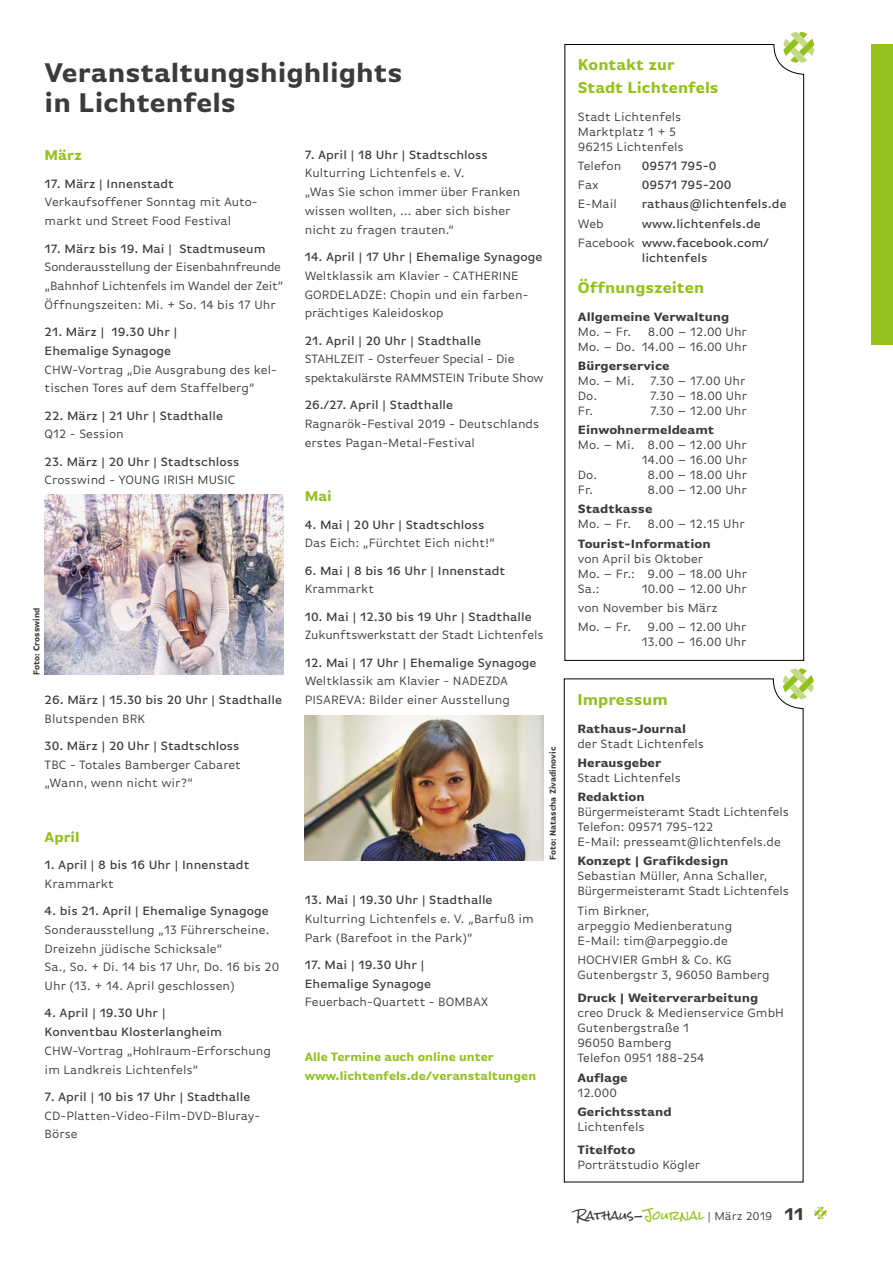
<style>
.page{position:relative;width:893px;height:1263px;background:#fff}
.page>*{position:absolute;margin:0;border:0;box-sizing:border-box;transform-origin:0 0}
.t1{font:700 28.5px/30px "Basic Gothic Pro";color:#3b3b3a;scale:.95 1}
.t2{font:700 16.5px/22.5px "Basic Gothic Pro";color:#94c11c;scale:.95 1}
.t3{font:700 15px "Basic Gothic Pro";color:#94c11c;scale:.95 1}
.t4{font:12.75px/18.8px "Basic Gothic Pro";color:#3b3b3a}
.t5{font:500 12.75px/18.8px "Basic Gothic Pro";color:#3b3b3a}
.t6{font:700 12.75px "Basic Gothic Pro";color:#3b3b3a}
.t7{font:12.75px/18.8px "Basic Gothic Pro";letter-spacing:-.02em;color:#3b3b3a}
.t8{font:700 12.75px/18.8px "Basic Gothic Pro";color:#94c11c;scale:.95 1}
.t9{font:12px "Basic Gothic Pro";color:#3b3b3a}
.t10{font:700 9px "Basic Gothic Pro";color:#3b3b3a;scale:.9 1}
.s1{font-weight:400}
.s2{font-family:"Rock Salt"}
.s3{font-family:"Rock Salt";color:#94c11c}
.s4{font-weight:700;font-size:18px}
</style>
<div class="page">
<svg style="left:814px;top:1207px;width:13px;height:12px"></svg>
<div style="left:872px;top:45px;width:21px;height:300px;background:#94c11c"></div>
<svg style="left:783px;top:32px;width:31px;height:30px"></svg>
<svg style="left:784px;top:668px;width:30px;height:31px"></svg>
<svg style="left:563px;top:678px;width:241px;height:505px"></svg>
<svg style="left:564px;top:44px;width:240px;height:617px"></svg>
<img style="left:45px;top:495px;width:238px;height:180px">
<img style="left:305px;top:715px;width:239px;height:145px">
<h1 class="t1" style="left:45px;top:57px;width:378px">Veranstaltungshighlights in Lichtenfels</h1>
<p class="t3" style="left:45px;top:147px;width:41px">März</p>
<p class="t5" style="left:45px;top:174px;width:131px">17. März | Innenstadt</p>
<p class="t4" style="left:45px;top:193px;width:215px">Verkaufsoffener Sonntag mit Auto&shy;markt und Street Food Festival</p>
<p class="t5" style="left:45px;top:239px;width:223px">17. März bis 19. Mai | Stadtmuseum</p>
<p class="t7" style="left:45px;top:258px;width:240px">Sonderausstellung der Eisenbahnfreunde „Bahnhof Lichtenfels im Wandel der Zeit“<br>Öffnungszeiten: Mi. + So. 14 bis 17 Uhr</p>
<p class="t5" style="left:45px;top:322px;width:135px">21. März | 19.30 Uhr |<br>Ehemalige Synagoge</p>
<p class="t4" style="left:45px;top:360px;width:234px">CHW-Vortrag „Die Ausgrabung des kel&shy;tischen Tores auf dem Staffelberg“</p>
<p class="t5" style="left:45px;top:406px;width:180px">22. März | 21 Uhr | Stadthalle</p>
<p class="t4" style="left:45px;top:425px;width:81px">Q12 - Session</p>
<p class="t5" style="left:45px;top:452px;width:196px">23. März | 20 Uhr | Stadtschloss</p>
<p class="t4" style="left:45px;top:471px;width:192px">Crosswind - YOUNG IRISH MUSIC</p>
<p class="t5" style="left:305px;top:145px;width:185px">7. April | 18 Uhr | Stadtschloss</p>
<p class="t4" style="left:305px;top:164px;width:217px">Kulturring Lichtenfels e. V.<br>„Was Sie schon immer über Franken wissen wollten, … aber sich bisher nicht zu fragen trauten.“</p>
<p class="t5" style="left:305px;top:247px;width:239px">14. April | 17 Uhr | Ehemalige Synagoge</p>
<p class="t4" style="left:305px;top:266px;width:225px">Weltklassik am Klavier - CATHERINE<br>GORDELADZE: Chopin und ein farben&shy;prächtiges Kaleidoskop</p>
<p class="t5" style="left:305px;top:331px;width:178px">21. April | 20 Uhr | Stadthalle</p>
<p class="t4" style="left:305px;top:350px;width:240px">STAHLZEIT - Osterfeuer Special - Die spektakulärste RAMMSTEIN Tribute Show</p>
<p class="t5" style="left:305px;top:396px;width:150px">26./27. April | Stadthalle</p>
<p class="t4" style="left:305px;top:414px;width:236px">Ragnarök-Festival 2019 - Deutschlands erstes Pagan-Metal-Festival</p>
<p class="t10" style="left:31px;top:675px;width:76px;rotate:-90deg">Foto: Crosswind</p>
<p class="t5" style="left:45px;top:690px;width:239px">26. März | 15.30 bis 20 Uhr | Stadthalle</p>
<p class="t4" style="left:45px;top:709px;width:102px">Blutspenden BRK</p>
<p class="t5" style="left:45px;top:736px;width:196px">30. März | 20 Uhr | Stadtschloss</p>
<p class="t4" style="left:45px;top:755px;width:198px">TBC - Totales Bamberger Cabaret „Wann, wenn nicht wir?“</p>
<p class="t3" style="left:45px;top:828px;width:38px">April</p>
<p class="t5" style="left:45px;top:855px;width:206px">1. April | 8 bis 16 Uhr | Innenstadt</p>
<p class="t4" style="left:45px;top:874px;width:71px">Krammarkt</p>
<p class="t5" style="left:45px;top:901px;width:226px">4. bis 21. April | Ehemalige Synagoge</p>
<p class="t4" style="left:45px;top:920px;width:236px">Sonderausstellung „13 Führerscheine.<br>Dreizehn jüdische Schicksale“<br>Sa., So. + Di. 14 bis 17 Uhr, Do. 16 bis 20<br>Uhr (13. + 14. April geschlossen)</p>
<p class="t5" style="left:45px;top:1004px;width:179px">4. April | 19.30 Uhr |<br>Konventbau Klosterlangheim</p>
<p class="t4" style="left:45px;top:1041px;width:228px">CHW-Vortrag „Hohlraum-Erforschung im Landkreis Lichtenfels“</p>
<p class="t5" style="left:45px;top:1087px;width:207px">7. April | 10 bis 17 Uhr | Stadthalle</p>
<p class="t4" style="left:45px;top:1106px;width:217px">CD-Platten-Video-Film-DVD-Bluray-<br>Börse</p>
<p class="t3" style="left:305px;top:487px;width:30px">Mai</p>
<p class="t5" style="left:305px;top:515px;width:181px">4. Mai | 20 Uhr | Stadtschloss</p>
<p class="t4" style="left:305px;top:534px;width:192px">Das Eich: „Fürchtet Eich nicht!“</p>
<p class="t5" style="left:305px;top:561px;width:202px">6. Mai | 8 bis 16 Uhr | Innenstadt</p>
<p class="t4" style="left:305px;top:580px;width:71px">Krammarkt</p>
<p class="t5" style="left:305px;top:607px;width:229px">10. Mai | 12.30 bis 19 Uhr | Stadthalle</p>
<p class="t4" style="left:305px;top:626px;width:240px">Zukunftswerkstatt der Stadt Lichtenfels</p>
<p class="t5" style="left:305px;top:653px;width:233px">12. Mai | 17 Uhr | Ehemalige Synagoge</p>
<p class="t4" style="left:305px;top:672px;width:207px">Weltklassik am Klavier - NADEZDA<br>PISAREVA: Bilder einer Ausstellung</p>
<p class="t5" style="left:305px;top:890px;width:189px">13. Mai | 19.30 Uhr | Stadthalle</p>
<p class="t4" style="left:305px;top:909px;width:231px">Kulturring Lichtenfels e. V. „Barfuß im<br>Park (Barefoot in the Park)“</p>
<p class="t5" style="left:305px;top:955px;width:128px">17. Mai | 19.30 Uhr |<br>Ehemalige Synagoge</p>
<p class="t4" style="left:305px;top:993px;width:185px">Feuerbach-Quartett - BOMBAX</p>
<p class="t10" style="left:548px;top:860px;width:127px;rotate:-90deg">Foto: Natascha Zivadinovic</p>
<p class="t8" style="left:305px;top:1047px;width:245px">Alle Termine auch online unter www.lichtenfels.de/veranstaltungen</p>
<p class="t2" style="left:578px;top:53px;width:150px">Kontakt zur<br>Stadt Lichtenfels</p>
<p class="t4" style="left:578px;top:109px;width:107px;line-height:15px">Stadt Lichtenfels<br>Marktplatz 1 + 5<br>96215 Lichtenfels</p>
<p class="t4" style="left:578px;top:156px;width:45px">Telefon</p>
<p class="t5" style="left:642px;top:156px;width:76px">09571 795-0</p>
<p class="t4" style="left:578px;top:176px;width:22px">Fax</p>
<p class="t5" style="left:642px;top:176px;width:91px">09571 795-200</p>
<p class="t4" style="left:578px;top:195px;width:40px">E-Mail</p>
<p class="t5" style="left:642px;top:195px;width:146px">rathaus@lichtenfels.de</p>
<p class="t4" style="left:578px;top:214px;width:27px">Web</p>
<p class="t5" style="left:578px;top:214px;width:192px;line-height:19.2px;text-indent:64px">www.lichtenfels.de<br><span class="s1">Facebook</span> www.facebook.com/</p>
<p class="t5" style="left:642px;top:248px;width:67px">lichtenfels</p>
<p class="t2" style="left:578px;top:276px;width:134px">Öffnungszeiten</p>
<p class="t6" style="left:578px;top:309px;width:153px">Allgemeine Verwaltung</p>
<p class="t4" style="left:578px;top:322px;width:55px">Mo. – Fr.</p>
<p class="t4" style="left:578px;top:324px;width:171px;line-height:15px;text-align:right">8.00 – 12.00 Uhr<br>Mo. – Do. 14.00 – 16.00 Uhr</p>
<p class="t6" style="left:578px;top:358px;width:93px">Bürgerservice</p>
<p class="t4" style="left:578px;top:373px;width:169px;line-height:15px">Mo. – Mi. 7.30 – 17.00 Uhr<br>Do.</p>
<p class="t4" style="left:650px;top:386px;width:99px">7.30 – 18.00 Uhr</p>
<p class="t4" style="left:578px;top:401px;width:17px">Fr.</p>
<p class="t4" style="left:650px;top:401px;width:98px">7.30 – 12.00 Uhr</p>
<p class="t6" style="left:578px;top:422px;width:138px">Einwohnermeldeamt</p>
<p class="t4" style="left:578px;top:436px;width:170px">Mo. – Mi. 8.00 – 12.00 Uhr</p>
<p class="t4" style="left:642px;top:451px;width:107px">14.00 – 16.00 Uhr</p>
<p class="t4" style="left:578px;top:466px;width:21px">Do.</p>
<p class="t4" style="left:647px;top:466px;width:101px">8.00 – 18.00 Uhr</p>
<p class="t4" style="left:578px;top:481px;width:17px">Fr.</p>
<p class="t4" style="left:647px;top:481px;width:101px">8.00 – 12.00 Uhr</p>
<p class="t6" style="left:578px;top:502px;width:76px">Stadtkasse</p>
<p class="t4" style="left:578px;top:515px;width:55px">Mo. – Fr.</p>
<p class="t4" style="left:647px;top:515px;width:99px">8.00 – 12.15 Uhr</p>
<p class="t6" style="left:578px;top:536px;width:134px">Tourist-Information</p>
<p class="t4" style="left:578px;top:551px;width:171px;line-height:15px">von April bis Oktober<br>Mo. – Fr.: 9.00 – 18.00 Uhr<br>Sa.:</p>
<p class="t4" style="left:578px;top:579px;width:170px;line-height:19.2px;text-indent:64px">10.00 – 12.00 Uhr von November bis März<br>Mo. – Fr.</p>
<p class="t4" style="left:642px;top:619px;width:106px;line-height:15px;text-align:center">9.00 – 12.00 Uhr<br>13.00 – 16.00 Uhr</p>
<p class="t2" style="left:577px;top:688px;width:97px">Impressum</p>
<p class="t6" style="left:577px;top:721px;width:110px">Rathaus-Journal</p>
<p class="t4" style="left:577px;top:734px;width:128px">der Stadt Lichtenfels</p>
<p class="t6" style="left:577px;top:755px;width:85px">Herausgeber</p>
<p class="t4" style="left:577px;top:768px;width:105px">Stadt Lichtenfels</p>
<p class="t6" style="left:577px;top:789px;width:69px">Redaktion</p>
<p class="t4" style="left:577px;top:804px;width:213px;line-height:15px">Bürgermeisteramt Stadt Lichtenfels<br>Telefon: 09571 795-122<br>E-Mail: presseamt@lichtenfels.de</p>
<p class="t6" style="left:577px;top:854px;width:153px">Konzept | Grafikdesign</p>
<p class="t4" style="left:577px;top:868px;width:213px;line-height:15px">Sebastian Müller, Anna Schaller,<br>Bürgermeisteramt Stadt Lichtenfels</p>
<p class="t4" style="left:577px;top:903px;width:156px;line-height:15px">Tim Birkner,<br>arpeggio Medienberatung<br>E-Mail: tim@arpeggio.de</p>
<p class="t4" style="left:577px;top:952px;width:194px;line-height:15px">HOCHVIER GmbH &amp; Co. KG<br>Gutenbergstr 3, 96050 Bamberg</p>
<p class="t6" style="left:577px;top:990px;width:182px">Druck | Weiterverarbeitung</p>
<p class="t4" style="left:577px;top:1005px;width:208px;line-height:15px">creo Druck &amp; Medienservice GmbH<br>Gutenbergstraße 1<br>96050 Bamberg<br>Telefon 0951 188-254</p>
<p class="t6" style="left:577px;top:1070px;width:52px">Auflage</p>
<p class="t4" style="left:577px;top:1083px;width:41px">12.000</p>
<p class="t6" style="left:577px;top:1104px;width:96px">Gerichtsstand</p>
<p class="t4" style="left:577px;top:1117px;width:69px">Lichtenfels</p>
<p class="t6" style="left:577px;top:1142px;width:59px">Titelfoto</p>
<p class="t4" style="left:577px;top:1155px;width:124px">Porträtstudio Kögler</p>
<p class="t9" style="left:576px;top:1209px;width:229px"><span class="s2">Rathaus-</span><span class="s3">Journal</span> | März 2019 <span class="s4">11</span></p>
</div>
